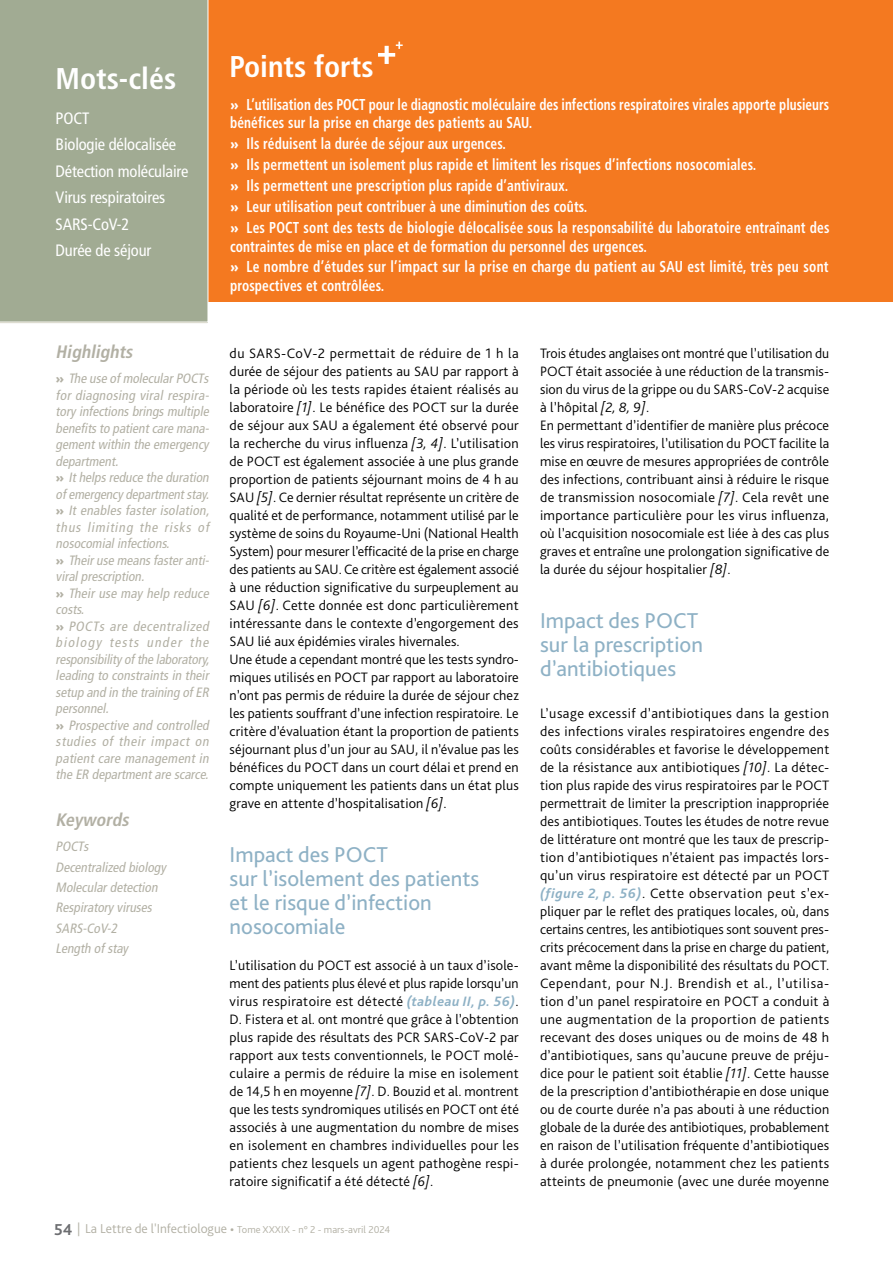
<style>
.page{position:relative;width:893px;height:1263px;background:#fff}
.page>*{position:absolute;margin:0;border:0;box-sizing:border-box;transform-origin:0 0}
.t1{font:700 condensed 30px "Frutiger LT Std";color:#fff}
.t2{font:22.5px/24px "Bliss Pro";color:#8eb1c5}
.t3{font:italic 700 condensed 18px "Frutiger LT Std";color:#b2b0a4}
.t4{font:condensed 16.5px/26.5px "Frutiger LT Std";letter-spacing:-.01em;color:#fff}
.t5{font:700 condensed 15.75px/20.9px "Frutiger LT Std";letter-spacing:.01em;color:#fff;scale:.85 1}
.t6{font:700 condensed 15.75px/18.8px "Frutiger LT Std";letter-spacing:.01em;color:#fff;scale:.84 1}
.t7{font:300 14.25px/18px "Bliss Pro";letter-spacing:.01em;color:#000}
.t8{font:italic condensed 13.5px/16.5px "Frutiger LT Std";color:#b2b0a4}
.t9{font:300 10.5px "Bliss Pro";color:#b2b0a4}
.s1{font-family:"Bliss Pro";font-weight:800;font-stretch:normal}
.s2{font-family:"Bliss Pro";font-weight:800;font-style:normal;font-stretch:normal}
.s3{font-style:italic}
.s4{font-weight:700;font-style:italic;color:#8eb1c5}
.s5{font-weight:700;font-size:16.5px;color:#6d6e71}
.s6{font-size:13.5px}
</style>
<div class="page">
<div style="left:0;top:0;width:893px;height:302px;background:#f47920"></div>
<div style="left:0;top:0;width:208px;height:322px;background:#a1ab93"></div>
<hr style="left:0;top:322px;width:207px;height:1px;background:#dddcd0">
<svg style="left:378px;top:42px;width:25px;height:22px"></svg>
<h1 class="t1" style="left:56px;top:61px;width:122px">Mots-clés</h1>
<p class="t4" style="left:56px;top:105px;width:134px">POCT<br>Biologie délocalisée<br>Détection moléculaire<br>Virus respiratoires<br>SARS-CoV-2<br>Durée de séjour</p>
<h1 class="t1" style="left:230px;top:48px;width:145px">Points forts</h1>
<p class="t6" style="left:230px;top:95px;width:715px"><span class="s1">»</span> L’utilisation des POCT pour le diagnostic moléculaire des infections respiratoires virales apporte plusieurs bénéfices sur la prise en charge des patients au SAU.</p>
<p class="t5" style="left:230px;top:133px;width:707px"><span class="s1">»</span> Ils réduisent la durée de séjour aux urgences.<br><span class="s1">»</span> Ils permettent un isolement plus rapide et limitent les risques d’infections nosocomiales.<br><span class="s1">»</span> Ils permettent une prescription plus rapide d’antiviraux.<br><span class="s1">»</span> Leur utilisation peut contribuer à une diminution des coûts.<br><span class="s1">»</span> Les POCT sont des tests de biologie délocalisée sous la responsabilité du laboratoire entraînant des</p>
<p class="t5" style="left:230px;top:236px;width:706px">contraintes de mise en place et de formation du personnel des urgences.<br><span class="s1">»</span> Le nombre d’études sur l’impact sur la prise en charge du patient au SAU est limité, très peu sont</p>
<p class="t5" style="left:230px;top:275px;width:183px">prospectives et contrôlées.</p>
<p class="t3" style="left:56px;top:341px;width:82px">Highlights</p>
<p class="t8" style="left:56px;top:370px;width:158px"><span class="s2">»</span> The use ofmolecularPOCTs for diagnosing viral respira&shy;tory infectionsbringsmultiple benefitsto patientcare mana&shy;gementwithin the emergency department.<br><span class="s2">»</span> Ithelpsreduce the duration ofemergency departmentstay. <span class="s2">»</span> It enables faster isolation, thus limiting the risks of nosocomialinfections.<br><span class="s2">»</span> Theiruse meansfasteranti&shy;viralprescription.<br><span class="s2">»</span> Their use may help reduce costs.<br><span class="s2">»</span> POCTs are decentralized biology tests under the responsibility ofthe laboratory, leading to constraints in their setup and in the training ofER personnel.<br><span class="s2">»</span> Prospective and controlled studies of their impact on patient care management in the ER departmentare scarce.</p>
<p class="t3" style="left:56px;top:809px;width:78px">Keywords</p>
<p class="t8" style="left:56px;top:836px;width:112px;line-height:20.4px">POCTs<br>Decentralized biology<br>Moleculardetection<br>Respiratory viruses<br>SARS-CoV-2<br>Length ofstay</p>
<p class="t7" style="left:230px;top:344px;width:291px">du SARS-CoV-2 permettait de réduire de 1 h la durée de séjour des patients au SAU par rapport à la période où les tests rapides étaient réalisés au laboratoire <span class="s3">[1]</span>. Le bénéfice des POCT sur la durée de séjour aux SAU a également été observé pour la recherche du virus influenza <span class="s3">[3, 4]</span>. L’utilisation de POCT est également associée à une plus grande proportion de patients séjournant moins de 4 h au SAU <span class="s3">[5]</span>. Ce dernier résultat représente un critère de qualité et de performance, notamment utilisé par le système de soins du Royaume-Uni (National Health System) pour mesurer l’efficacité de la prise en charge des patients au SAU. Ce critère est également associé à une réduction significative du surpeuplement au SAU <span class="s3">[6]</span>. Cette donnée est donc particulièrement intéressante dans le contexte d’engorgement des SAU lié aux épidémies virales hivernales.<br>Une étude a cependant montré que les tests syndro&shy;miques utilisés en POCT par rapport au laboratoire n’ont pas permis de réduire la durée de séjour chez les patients souffrant d’une infection respiratoire. Le critère d’évaluation étant la proportion de patients séjournant plus d’un jour au SAU, il n’évalue pas les bénéfices du POCT dans un court délai et prend en compte uniquement les patients dans un état plus grave en attente d’hospitalisation <span class="s3">[6]</span>.</p>
<h2 class="t2" style="left:230px;top:842px;width:251px">Impact des POCT<br>sur l’isolement des patients et le risque d’infection nosocomiale</h2>
<p class="t7" style="left:230px;top:956px;width:291px;text-align:justify">L’utilisation du POCT est associé à un taux d’isole&shy;ment des patients plus élevé et plus rapide lorsqu’un virus respiratoire est détecté <span class="s4">(tableau II, p. 56)</span>.<br>D. Fistera et al. ont montré que grâce à l’obtention plus rapide des résultats des PCR SARS-CoV-2 par rapport aux tests conventionnels, le POCT molé&shy;culaire a permis de réduire la mise en isolement de 14,5 h en moyenne <span class="s3">[7]</span>. D. Bouzid et al. montrent que les tests syndromiques utilisés en POCT ont été associés à une augmentation du nombre de mises en isolement en chambres individuelles pour les patients chez lesquels un agent pathogène respi&shy;ratoire significatif a été détecté <span class="s3">[6]</span>.</p>
<p class="t7" style="left:540px;top:344px;width:291px">Trois études anglaises ont montré que l’utilisation du POCT était associée à une réduction de la transmis&shy;sion du virus de la grippe ou du SARS-CoV-2 acquise à l’hôpital <span class="s3">[2, 8, 9]</span>.<br>En permettant d’identifier de manière plus précoce les virus respiratoires, l’utilisation du POCT facilite la mise en œuvre de mesures appropriées de contrôle des infections, contribuant ainsi à réduire le risque de transmission nosocomiale <span class="s3">[7]</span>. Cela revêt une importance particulière pour les virus influenza, où l’acquisition nosocomiale est liée à des cas plus graves et entraîne une prolongation significative de la durée du séjour hospitalier <span class="s3">[8]</span>.</p>
<h2 class="t2" style="left:540px;top:608px;width:164px">Impact des POCT sur la prescription d’antibiotiques</h2>
<p class="t7" style="left:540px;top:704px;width:291px;text-align:justify">L’usage excessif d’antibiotiques dans la gestion des infections virales respiratoires engendre des coûts considérables et favorise le développement de la résistance aux antibiotiques <span class="s3">[10]</span>. La détec&shy;tion plus rapide des virus respiratoires par le POCT permettrait de limiter la prescription inappropriée des antibiotiques. Toutes les études de notre revue de littérature ont montré que les taux de prescrip&shy;tion d’antibiotiques n’étaient pas impactés lors&shy;qu’un virus respiratoire est détecté par un POCT <span class="s4">(figure 2, p. 56)</span>. Cette observation peut s’ex&shy;pliquer par le reflet des pratiques locales, où, dans certains centres, les antibiotiques sont souvent pres&shy;crits précocement dans la prise en charge du patient, avant même la disponibilité des résultats du POCT.<br>Cependant, pour N.J. Brendish et al., l’utilisa&shy;tion d’un panel respiratoire en POCT a conduit à une augmentation de la proportion de patients recevant des doses uniques ou de moins de 48 h d’antibiotiques, sans qu’aucune preuve de préju&shy;dice pour le patient soit établie <span class="s3">[11]</span>. Cette hausse de la prescription d’antibiothérapie en dose unique ou de courte durée n’a pas abouti à une réduction globale de la durée des antibiotiques, probablement en raison de l’utilisation fréquente d’antibiotiques à durée prolongée, notamment chez les patients atteints de pneumonie (avec une durée moyenne</p>
<p class="t9" style="left:54px;top:1223px;width:338px"><span class="s5">54</span> <span class="s6">| La Lettre de l'Infectiologue •</span> Tome XXXIX - n° 2 - mars-avril 2024</p>
</div>
